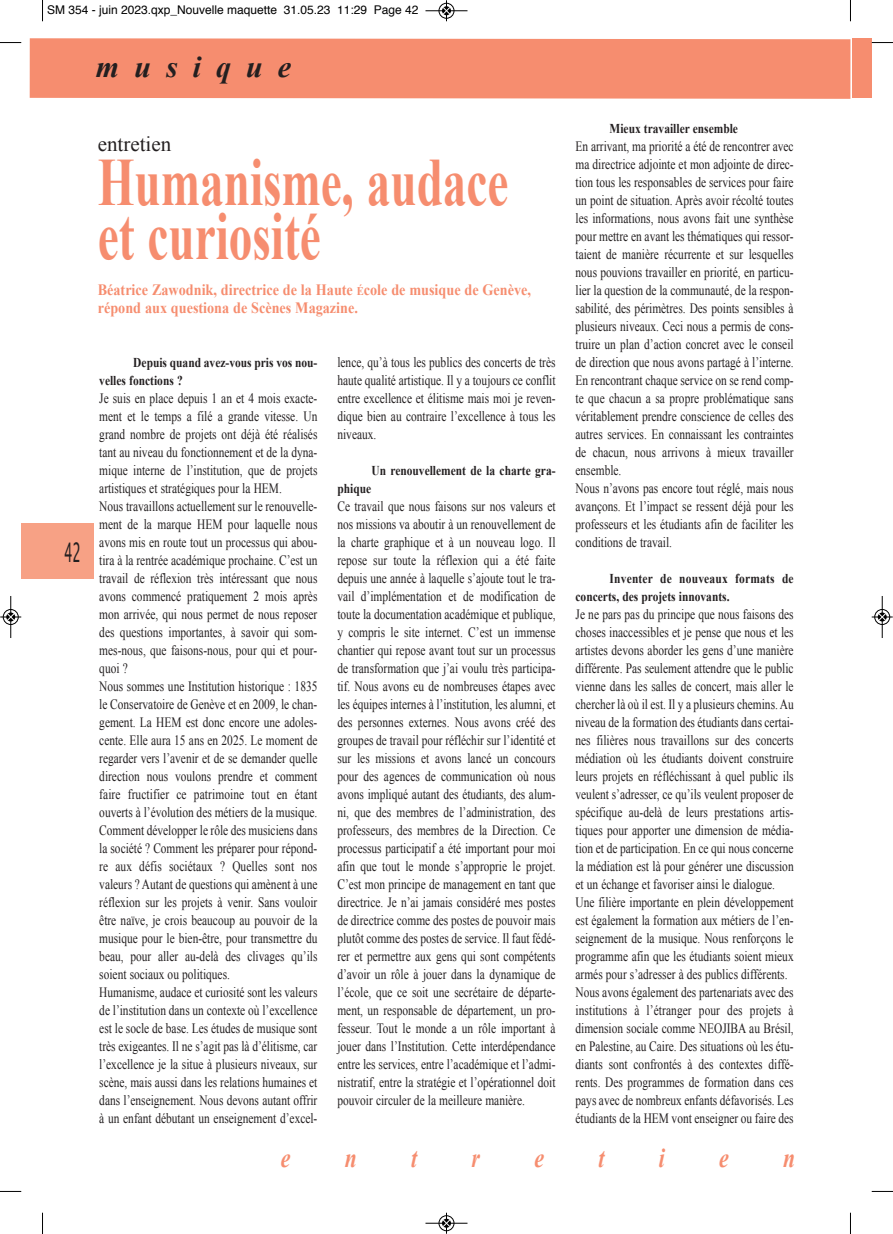
<style>
.page{position:relative;width:893px;height:1234px;background:#fff}
.page>*{position:absolute;margin:0;border:0;box-sizing:border-box;transform-origin:0 0}
.t1{font:700 67.5px/54px "Times New Roman";color:#f68d6f;scale:.7 1}
.t2{font:italic 700 30px "Times New Roman";letter-spacing:.5em;color:#231f20}
.t3{font:italic 700 27px "Times New Roman";color:#f68d6f;scale:.8 1}
.t4{font:27px "Lucida Grande";color:#231f20;scale:.5 1}
.t5{font:21px "Times New Roman";color:#231f20}
.t6{font:700 15.75px/18px "Times New Roman";color:#f68d6f;scale:.9 1}
.t7{font:14.25px/18px "Times New Roman";color:#231f20;scale:.8 1}
.t8{font:700 13.5px/18px "Times New Roman";color:#231f20;scale:.85 1}
.t9{font:12px "Helvetica";color:#000}
.s1{font-size:11.85px}
</style>
<div class="page">
<div style="left:21px;top:523px;width:73px;height:55px;background:#f7a185"></div>
<div style="left:853px;top:38px;width:19px;height:60px;background:#f68d6f"></div>
<div style="left:30px;top:38px;width:820px;height:61px;background:#f68d6f"></div>
<svg style="left:42px;top:0;width:1px;height:21px"></svg>
<svg style="left:0;top:42px;width:21px;height:1px"></svg>
<svg style="left:850px;top:0;width:1px;height:21px"></svg>
<svg style="left:872px;top:42px;width:21px;height:1px"></svg>
<svg style="left:42px;top:1212px;width:1px;height:21px"></svg>
<svg style="left:0;top:1190px;width:21px;height:1px"></svg>
<svg style="left:850px;top:1212px;width:1px;height:21px"></svg>
<svg style="left:872px;top:1190px;width:21px;height:1px"></svg>
<div style="left:438px;top:3px;width:16px;height:16px;border:1px solid #fff;border-radius:50%"></div>
<hr style="left:425px;top:11px;width:42px;height:1px;background:#000">
<div style="left:439px;top:3px;width:15px;height:15px;border:1px solid #000;border-radius:50%"></div>
<svg style="left:443px;top:0;width:7px;height:21px"></svg>
<div style="left:438px;top:1214px;width:16px;height:16px;border:1px solid #fff;border-radius:50%"></div>
<hr style="left:425px;top:1222px;width:42px;height:1px;background:#000">
<div style="left:439px;top:1215px;width:15px;height:15px;border:1px solid #000;border-radius:50%"></div>
<svg style="left:443px;top:1212px;width:7px;height:21px"></svg>
<div style="left:3px;top:609px;width:16px;height:16px;border:1px solid #fff;border-radius:50%"></div>
<hr style="left:11px;top:596px;width:1px;height:42px;background:#000">
<div style="left:3px;top:609px;width:15px;height:15px;border:1px solid #000;border-radius:50%"></div>
<svg style="left:0;top:613px;width:21px;height:7px"></svg>
<div style="left:874px;top:609px;width:16px;height:16px;border:1px solid #fff;border-radius:50%"></div>
<hr style="left:882px;top:596px;width:1px;height:42px;background:#000">
<div style="left:874px;top:609px;width:16px;height:15px;border:1px solid #000;border-radius:50%"></div>
<svg style="left:872px;top:613px;width:21px;height:7px"></svg>
<p class="t9" style="left:47px;top:4px;width:373px">SM 354 - juin 2023.qxp_Nouvelle maquette 31.05.23 11:29 Page 42</p>
<h3 class="t4" style="left:64px;top:535px;width:36px">42</h3>
<h2 class="t2" style="left:96px;top:50px;width:197px">musique</h2>
<h3 class="t5" style="left:98px;top:132px;width:75px">entretien</h3>
<h1 class="t1" style="left:98px;top:155px;width:588px">Humanisme, audace et curiosité</h1>
<p class="t6" style="left:98px;top:280px;width:483px">Béatrice Zawodnik, directrice de la Haute <span class="s1">É</span>cole de musique de Genève, répond aux questiona de Scènes Magazine.</p>
<p class="t8" style="left:99px;top:353px;width:258px;text-indent:34px">Depuis quand avez-vous pris vos nou&shy;velles fonctions ?</p>
<p class="t7" style="left:99px;top:389px;width:274px">Je suis en place depuis 1 an et 4 mois exacte&shy;ment et le temps a filé a grande vitesse. Un grand nombre de projets ont déjà été réalisés tant au niveau du fonctionnement et de la dyna&shy;mique interne de l’institution, que de projets artistiques et stratégiques pour la HEM.<br>Nous travaillons actuellement sur le renouvelle&shy;ment de la marque HEM pour laquelle nous avons mis en route tout un processus qui abou&shy;tira à la rentrée académique prochaine. C’est un travail de réflexion très intéressant que nous avons commencé pratiquement 2 mois après mon arrivée, qui nous permet de nous reposer des questions importantes, à savoir qui som&shy;mes-nous, que faisons-nous, pour qui et pour&shy;quoi ?<br>Nous sommes une Institution historique : 1835 le Conservatoire de Genève et en 2009, le chan&shy;gement. La HEM est donc encore une adoles&shy;cente. Elle aura 15 ans en 2025. Le moment de regarder vers l’avenir et de se demander quelle direction nous voulons prendre et comment faire fructifier ce patrimoine tout en étant ouverts à l’évolution des métiers de la musique.<br>Comment développer le rôle des musiciens dans la société ? Comment les préparer pour répond&shy;re aux défis sociétaux ? Quelles sont nos valeurs ? Autant de questions qui amènent à une réflexion sur les projets à venir. Sans vouloir être naïve, je crois beaucoup au pouvoir de la musique pour le bien-être, pour transmettre du beau, pour aller au-delà des clivages qu’ils soient sociaux ou politiques.<br>Humanisme, audace et curiosité sont les valeurs de l’institution dans un contexte où l’excellence est le socle de base. Les études de musique sont très exigeantes. Il ne s’agit pas là d’élitisme, car l’excellence je la situe à plusieurs niveaux, sur scène, mais aussi dans les relations humaines et dans l’enseignement. Nous devons autant offrir à un enfant débutant un enseignement d’excel-</p>
<p class="t7" style="left:337px;top:353px;width:274px;text-align:justify">lence, qu’à tous les publics des concerts de très haute qualité artistique. Il y a toujours ce conflit entre excellence et élitisme mais moi je reven&shy;dique bien au contraire l’excellence à tous les niveaux.</p>
<p class="t8" style="left:371px;top:461px;width:218px">Un renouvellement de la charte gra-</p>
<p class="t8" style="left:337px;top:479px;width:41px">phique</p>
<p class="t7" style="left:337px;top:497px;width:274px;text-align:justify">Ce travail que nous faisons sur nos valeurs et nos missions va aboutir à un renouvellement de la charte graphique et à un nouveau logo. Il repose sur toute la réflexion qui a été faite depuis une année à laquelle s’ajoute tout le tra&shy;vail d’implémentation et de modification de toute la documentation académique et publique, y compris le site internet. C’est un immense chantier qui repose avant tout sur un processus de transformation que j’ai voulu très participa&shy;tif. Nous avons eu de nombreuses étapes avec les équipes internes à l’institution, les alumni, et des personnes externes. Nous avons créé des groupes de travail pour réfléchir sur l’identité et sur les missions et avons lancé un concours pour des agences de communication où nous avons impliqué autant des étudiants, des alum&shy;ni, que des membres de l’administration, des professeurs, des membres de la Direction. Ce processus participatif a été important pour moi afin que tout le monde s’approprie le projet.<br>C’est mon principe de management en tant que directrice. Je n’ai jamais considéré mes postes de directrice comme des postes de pouvoir mais plutôt comme des postes de service. Il faut fédé&shy;rer et permettre aux gens qui sont compétents d’avoir un rôle à jouer dans la dynamique de l’école, que ce soit une secrétaire de départe&shy;ment, un responsable de département, un pro&shy;fesseur. Tout le monde a un rôle important à jouer dans l’Institution. Cette interdépendance entre les services, entre l’académique et l’admi&shy;nistratif, entre la stratégie et l’opérationnel doit pouvoir circuler de la meilleure manière.</p>
<p class="t8" style="left:610px;top:119px;width:153px">Mieux travailler ensemble</p>
<p class="t7" style="left:576px;top:137px;width:274px">En arrivant, ma priorité a été de rencontrer avec ma directrice adjointe et mon adjointe de direc&shy;tion tous les responsables de services pour faire un point de situation. Après avoir récolté toutes les informations, nous avons fait une synthèse pour mettre en avant les thématiques qui ressor&shy;taient de manière récurrente et sur lesquelles nous pouvions travailler en priorité, en particu&shy;lier la question de la communauté, de la respon&shy;sabilité, des périmètres. Des points sensibles à plusieurs niveaux. Ceci nous a permis de cons&shy;truire un plan d’action concret avec le conseil de direction que nous avons partagé à l’interne.<br>En rencontrant chaque service on se rend comp&shy;te que chacun a sa propre problématique sans véritablement prendre conscience de celles des autres services. En connaissant les contraintes de chacun, nous arrivons à mieux travailler ensemble.<br>Nous n’avons pas encore tout réglé, mais nous avançons. Et l’impact se ressent déjà pour les professeurs et les étudiants afin de faciliter les conditions de travail.</p>
<p class="t8" style="left:576px;top:569px;width:258px;text-indent:34px">Inventer de nouveaux formats de concerts, des projets innovants.</p>
<p class="t7" style="left:576px;top:605px;width:274px">Je ne pars pas du principe que nous faisons des choses inaccessibles et je pense que nous et les artistes devons aborder les gens d’une manière différente. Pas seulement attendre que le public vienne dans les salles de concert, mais aller le chercher là où il est. Il y a plusieurs chemins. Au niveau de la formation des étudiants dans certai&shy;nes filières nous travaillons sur des concerts médiation où les étudiants doivent construire leurs projets en réfléchissant à quel public ils veulent s’adresser, ce qu’ils veulent proposer de spécifique au-delà de leurs prestations artis&shy;tiques pour apporter une dimension de média&shy;tion et de participation. En ce qui nous concerne la médiation est là pour générer une discussion et un échange et favoriser ainsi le dialogue.<br>Une filière importante en plein développement est également la formation aux métiers de l’en&shy;seignement de la musique. Nous renforçons le programme afin que les étudiants soient mieux armés pour s’adresser à des publics différents.<br>Nous avons également des partenariats avec des institutions à l’étranger pour des projets à dimension sociale comme NEOJIBA au Brésil, en Palestine, au Caire. Des situations où les étu&shy;diants sont confrontés à des contextes diffé&shy;rents. Des programmes de formation dans ces pays avec de nombreux enfants défavorisés. Les étudiants de la HEM vont enseigner ou faire des</p>
<h3 class="t3" style="left:281px;top:1142px;width:13px">e</h3>
<h3 class="t3" style="left:345px;top:1142px;width:17px">n</h3>
<h3 class="t3" style="left:411px;top:1142px;width:9px">t</h3>
<h3 class="t3" style="left:471px;top:1142px;width:12px">r</h3>
<h3 class="t3" style="left:534px;top:1142px;width:13px">e</h3>
<h3 class="t3" style="left:598px;top:1142px;width:9px">t</h3>
<h3 class="t3" style="left:659px;top:1142px;width:9px">i</h3>
<h3 class="t3" style="left:719px;top:1142px;width:13px">e</h3>
<h3 class="t3" style="left:783px;top:1142px;width:17px">n</h3>
</div>
